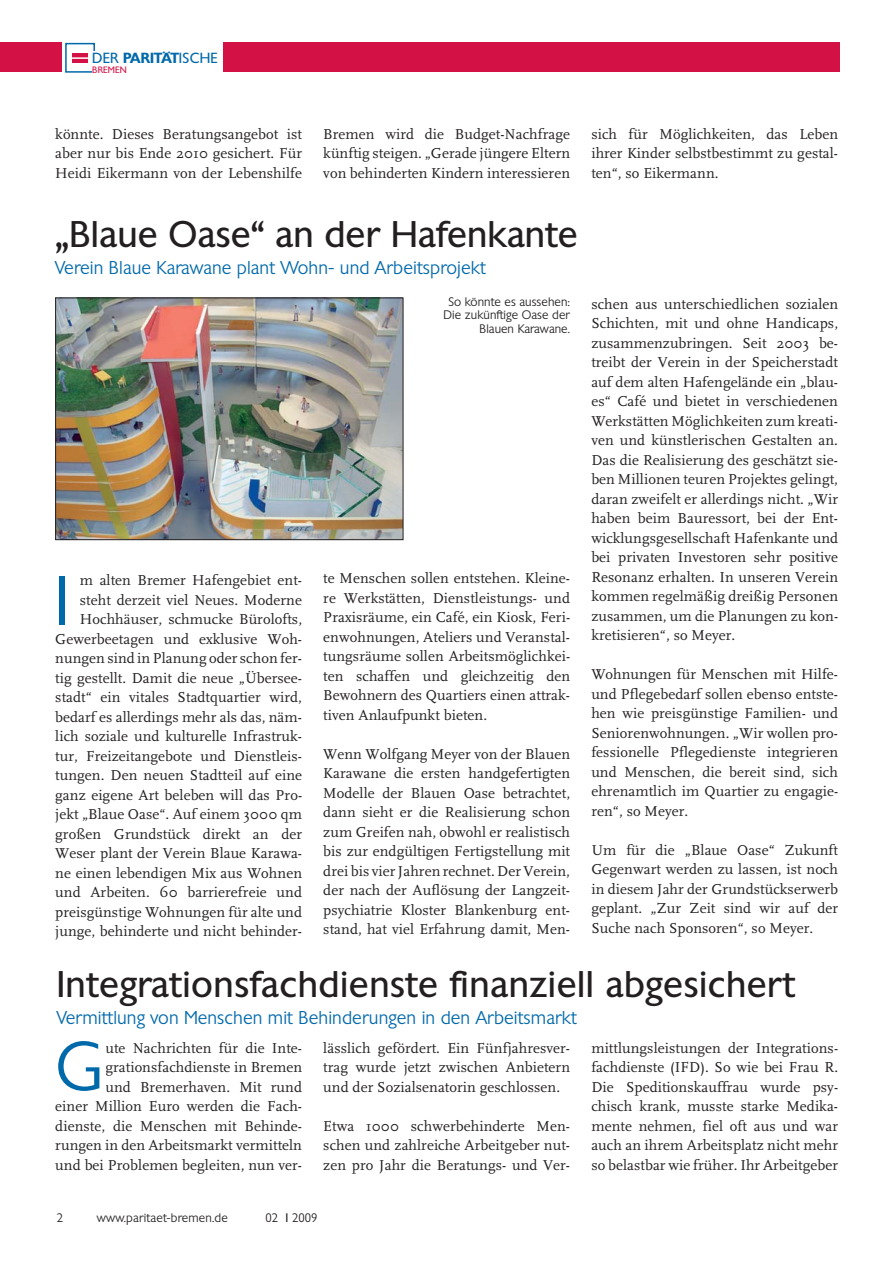
<style>
.page{position:relative;width:893px;height:1263px;background:#fff}
.page>*{position:absolute;margin:0;border:0;box-sizing:border-box;transform-origin:0 0}
.t1{font:300 67.5px "Chantilly";color:#0069aa}
.t2{font:36px "Chantilly";letter-spacing:.015em;color:#231f20}
.t3{font:300 18px "Chantilly";letter-spacing:.005em;color:#0069aa}
.t4{font:15px/19.5px "FF Scala";letter-spacing:.005em;color:#231f20;text-align:justify}
.t5{font:14.25px "Chantilly";letter-spacing:.02em;color:#0069aa}
.t6{font:300 12px/13.2px "Chantilly";letter-spacing:.005em;color:#231f20;text-align:right}
.t7{font:9px "Chantilly";letter-spacing:.015em;color:#d31145}
.s1{font-weight:600}
.s2{font-weight:400}
</style>
<div class="page">
<div style="left:0;top:43px;width:839px;height:29px;background:#d31145"></div>
<div style="left:62px;top:41px;width:160px;height:36px;background:#fff"></div>
<div style="left:65px;top:43px;width:30px;height:30px;border:2px solid #0069aa"></div>
<div style="left:72px;top:53px;width:16px;height:10px;background:#d31145"></div>
<div style="left:92px;top:51px;width:128px;height:25px;background:#fff"></div>
<hr style="left:69px;top:57px;width:20px;height:2px;background:#fff">
<img style="left:57px;top:300px;width:344px;height:238px">
<div style="left:55px;top:298px;width:348px;height:242px;border:1px solid #231f20"></div>
<p class="t5" style="left:92px;top:53px;width:127px">DER <span class="s1">PARITÄT</span>ISCHE</p>
<p class="t7" style="left:92px;top:66px;width:36px">BREMEN</p>
<p class="t4" style="left:55px;top:125px;width:248px">könnte. Dieses Beratungsangebot ist aber nur bis Ende 2010 gesichert. Für Heidi Eikermann von der Lebenshilfe</p>
<p class="t4" style="left:323px;top:125px;width:248px">Bremen wird die Budget-Nachfrage künftig steigen. „Gerade jüngere Eltern von behinderten Kindern interessieren</p>
<p class="t4" style="left:591px;top:125px;width:248px">sich für Möglichkeiten, das Leben ihrer Kinder selbstbestimmt zu gestal&shy;ten“, so Eikermann.</p>
<h2 class="t2" style="left:55px;top:221px;width:524px">„Blaue Oase“ an der Hafenkante</h2>
<p class="t3" style="left:55px;top:261px;width:432px">Verein Blaue Karawane plant Wohn- und Arbeitsprojekt</p>
<p class="t6" style="left:443px;top:297px;width:128px">So könnte es aussehen:<br>Die zukünftige Oase der<br>Blauen Karawane.</p>
<p class="t4" style="left:591px;top:295px;width:248px">schen aus unterschiedlichen sozialen Schichten, mit und ohne Handicaps, zusammenzubringen. Seit 2003 be&shy;treibt der Verein in der Speicherstadt auf dem alten Hafengelände ein „blau&shy;es“ Café und bietet in verschiedenen Werkstätten Möglichkeiten zum kreati&shy;ven und künstlerischen Gestalten an.<br>Das die Realisierung des geschätzt sie&shy;ben Millionen teuren Projektes gelingt, daran zweifelt er allerdings nicht. „Wir haben beim Bauressort, bei der Ent&shy;wicklungsgesellschaft Hafenkante und bei privaten Investoren sehr positive Resonanz erhalten. In unseren Verein kommen regelmäßig dreißig Personen zusammen, um die Planungen zu kon&shy;kretisieren“, so Meyer.</p>
<p class="t4" style="left:591px;top:666px;width:248px">Wohnungen für Menschen mit Hilfe&shy;und Pflegebedarf sollen ebenso entste&shy;hen wie preisgünstige Familien- und Seniorenwohnungen. „Wir wollen pro&shy;fessionelle Pflegedienste integrieren und Menschen, die bereit sind, sich ehrenamtlich im Quartier zu engagie&shy;ren“, so Meyer.</p>
<p class="t4" style="left:591px;top:841px;width:248px">Um für die „Blaue Oase“ Zukunft Gegenwart werden zu lassen, ist noch in diesem Jahr der Grundstückserwerb geplant. „Zur Zeit sind wir auf der Suche nach Sponsoren“, so Meyer.</p>
<h2 class="t2" style="left:57px;top:971px;width:740px">Integrationsfachdienste finanziell abgesichert</h2>
<p class="t3" style="left:57px;top:1011px;width:521px">Vermittlung von Menschen mit Behinderungen in den Arbeitsmarkt</p>
<h1 class="t1" style="left:55px;top:1042px;width:50px">G</h1>
<p class="t4" style="left:55px;top:572px;width:248px;text-align:right">m alten Bremer Hafengebiet ent&shy;steht derzeit viel Neues. Moderne Hochhäuser, schmucke Bürolofts, Gewerbeetagen und exklusive Woh&shy;nungen sind in Planung oder schon fer&shy;tig gestellt. Damit die neue „Übersee&shy;stadt“ ein vitales Stadtquartier wird, bedarf es allerdings mehr als das, näm&shy;lich soziale und kulturelle Infrastruk&shy;tur, Freizeitangebote und Dienstleis&shy;tungen. Den neuen Stadtteil auf eine ganz eigene Art beleben will das Pro&shy;jekt „Blaue Oase“. Auf einem 3000 qm großen Grundstück direkt an der Weser plant der Verein Blaue Karawa&shy;ne einen lebendigen Mix aus Wohnen und Arbeiten. 60 barrierefreie und preisgünstige Wohnungen für alte und junge, behinderte und nicht behinder-</p>
<p class="t4" style="left:323px;top:570px;width:248px">te Menschen sollen entstehen. Kleine&shy;re Werkstätten, Dienstleistungs- und Praxisräume, ein Café, ein Kiosk, Feri&shy;enwohnungen, Ateliers und Veranstal&shy;tungsräume sollen Arbeitsmöglichkei&shy;ten schaffen und gleichzeitig den Bewohnern des Quartiers einen attrak&shy;tiven Anlaufpunkt bieten.</p>
<h1 class="t1" style="left:55px;top:577px;width:16px">I</h1>
<p class="t4" style="left:323px;top:745px;width:248px">Wenn Wolfgang Meyer von der Blauen Karawane die ersten handgefertigten Modelle der Blauen Oase betrachtet, dann sieht er die Realisierung schon zum Greifen nah, obwohl er realistisch bis zur endgültigen Fertigstellung mit drei bis vier Jahren rechnet. Der Verein, der nach der Auflösung der Langzeit&shy;psychiatrie Kloster Blankenburg ent&shy;stand, hat viel Erfahrung damit, Men-</p>
<p class="t4" style="left:55px;top:1040px;width:248px;text-align:right">ute Nachrichten für die Inte&shy;grationsfachdienste in Bremen<br>und Bremerhaven. Mit rund<br>einer Million Euro werden die Fach&shy;dienste, die Menschen mit Behinde&shy;rungen in den Arbeitsmarkt vermitteln und bei Problemen begleiten, nun ver-</p>
<p class="t6" style="left:57px;top:1212px;width:8px">2</p>
<p class="t6" style="left:97px;top:1212px;width:132px">www.paritaet-bremen.de</p>
<p class="t6" style="left:265px;top:1212px;width:54px">02 <span class="s2">fl</span> 2009</p>
<p class="t4" style="left:323px;top:1040px;width:248px">lässlich gefördert. Ein Fünfjahresver&shy;trag wurde jetzt zwischen Anbietern und der Sozialsenatorin geschlossen.</p>
<p class="t4" style="left:323px;top:1118px;width:248px">Etwa 1000 schwerbehinderte Men&shy;schen und zahlreiche Arbeitgeber nut&shy;zen pro Jahr die Beratungs- und Ver-</p>
<p class="t4" style="left:591px;top:1040px;width:248px">mittlungsleistungen der Integrations&shy;fachdienste (IFD). So wie bei Frau R.<br>Die Speditionskauffrau wurde psy&shy;chisch krank, musste starke Medika&shy;mente nehmen, fiel oft aus und war auch an ihrem Arbeitsplatz nicht mehr so belastbar wie früher. Ihr Arbeitgeber</p>
</div>
